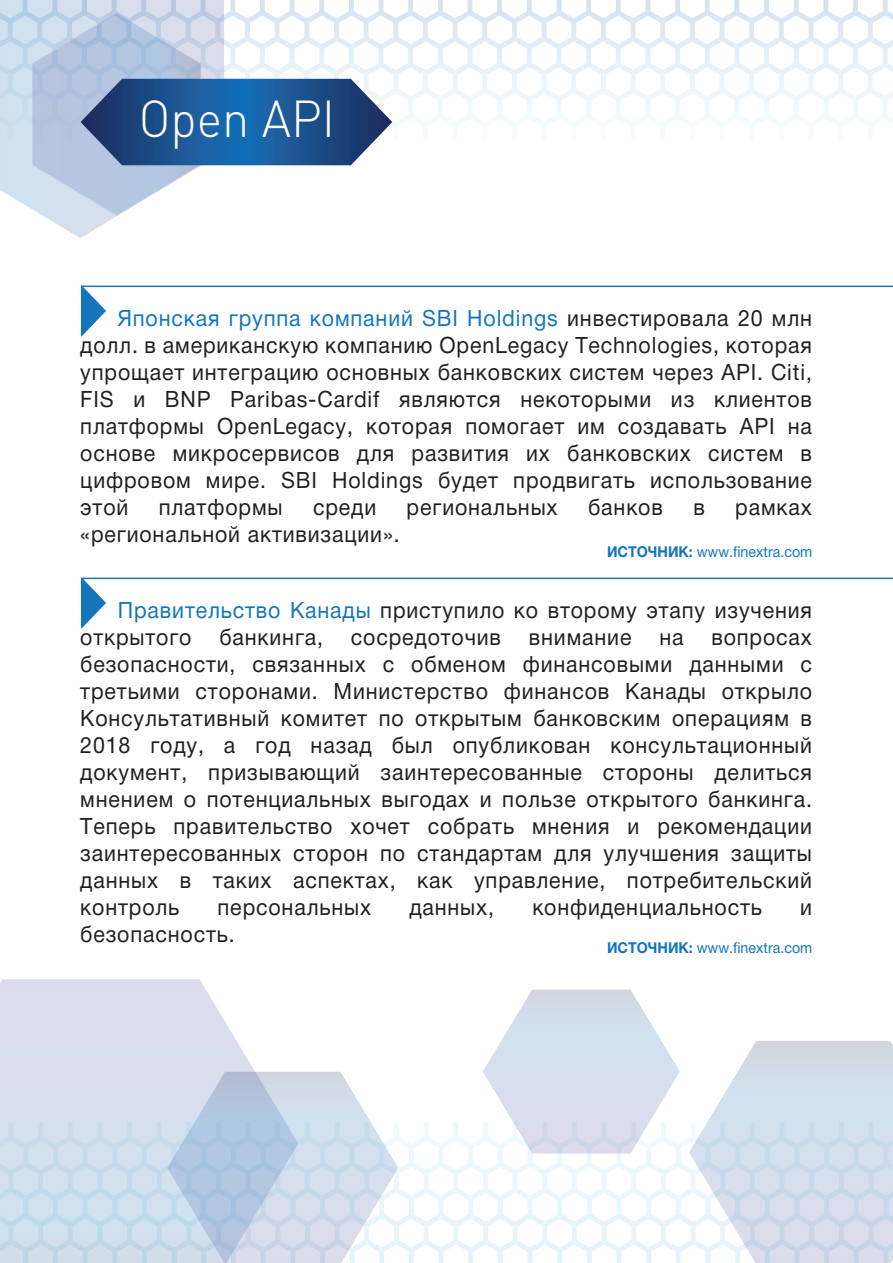
<style>
.page{position:relative;width:893px;height:1263px;background:#fff}
.page>*{position:absolute;margin:0;border:0;box-sizing:border-box;transform-origin:0 0}
.t1{font:51.15px "Plumb Light C";color:#fff;scale:.95 1}
.t2{font:22.5px/27px "Helvetica Neue Cyr";letter-spacing:.04em;color:#231f20;text-align:justify;scale:.95 1}
.t3{font:15px "Helvetica Neue Cyr";color:#1376bc;scale:.95 1}
.s1{color:#1376bc}
.s2{font-weight:700}
</style>
<div class="page">
<svg style="left:398px;top:1122px;width:291px;height:141px"></svg>
<svg style="left:0;top:141px;width:117px;height:97px"></svg>
<svg style="left:0;top:0;width:892px;height:141px"></svg>
<hr style="left:81px;top:286px;width:812px;height:1px;background:#1376bc">
<svg style="left:81px;top:287px;width:25px;height:49px"></svg>
<hr style="left:81px;top:578px;width:812px;height:1px;background:#1376bc">
<svg style="left:81px;top:579px;width:25px;height:49px"></svg>
<svg style="left:0;top:979px;width:256px;height:284px;background:#d6dfed"></svg>
<svg style="left:167px;top:1072px;width:231px;height:191px;background:#cbd8e9"></svg>
<svg style="left:689px;top:1041px;width:204px;height:222px;background:#d8e2ee"></svg>
<svg style="left:483px;top:990px;width:197px;height:163px"></svg>
<svg style="left:32px;top:13px;width:360px;height:203px"></svg>
<h1 class="t1" style="left:139px;top:90px;width:208px">Open API</h1>
<p class="t2" style="left:80px;top:305px;width:772px;text-indent:37px"><span class="s1">Японская группа компаний SBI Holdings</span> инвестировала 20 млн долл. в американскую компанию OpenLegacy Technologies, которая упрощает интеграцию основных банковских систем через API. Citi, FIS и BNP Paribas-Cardif являются некоторыми из клиентов платформы OpenLegacy, которая помогает им создавать API на основе микросервисов для развития их банковских систем в цифровом мире. SBI Holdings будет продвигать использование этой</p>
<p class="t2" style="left:159px;top:494px;width:132px">платформы</p>
<p class="t2" style="left:313px;top:494px;width:68px">среди</p>
<p class="t2" style="left:407px;top:494px;width:160px">региональных</p>
<p class="t2" style="left:588px;top:494px;width:80px">банков</p>
<p class="t2" style="left:693px;top:494px;width:14px">в</p>
<p class="t2" style="left:735px;top:494px;width:82px">рамках</p>
<p class="t2" style="left:80px;top:521px;width:338px">«региональной активизации».</p>
<p class="t3" style="left:607px;top:544px;width:218px"><span class="s2">ИСТОЧНИК:</span> www.finextra.com</p>
<p class="t2" style="left:80px;top:597px;width:772px;text-indent:37px"><span class="s1">Правительство Канады</span> приступило ко второму этапу изучения открытого банкинга, сосредоточив внимание на вопросах безопасности, связанных с обменом финансовыми данными с третьими сторонами. Министерство финансов Канады открыло Консультативный комитет по открытым банковским операциям в 2018 году, а год назад был опубликован консультационный документ, призывающий заинтересованные стороны делиться мнением о потенциальных выгодах и пользе открытого банкинга.<br>Теперь правительство хочет собрать мнения и рекомендации заинтересованных сторон по стандартам для улучшения защиты данных в таких аспектах, как управление, потребительский контроль</p>
<p class="t2" style="left:218px;top:894px;width:163px">персональных</p>
<p class="t2" style="left:409px;top:894px;width:91px">данных,</p>
<p class="t2" style="left:532px;top:894px;width:243px">конфиденциальность</p>
<p class="t2" style="left:800px;top:894px;width:14px">и</p>
<p class="t2" style="left:80px;top:921px;width:164px">безопасность.</p>
<p class="t3" style="left:607px;top:939px;width:218px"><span class="s2">ИСТОЧНИК:</span> www.finextra.com</p>
</div>
